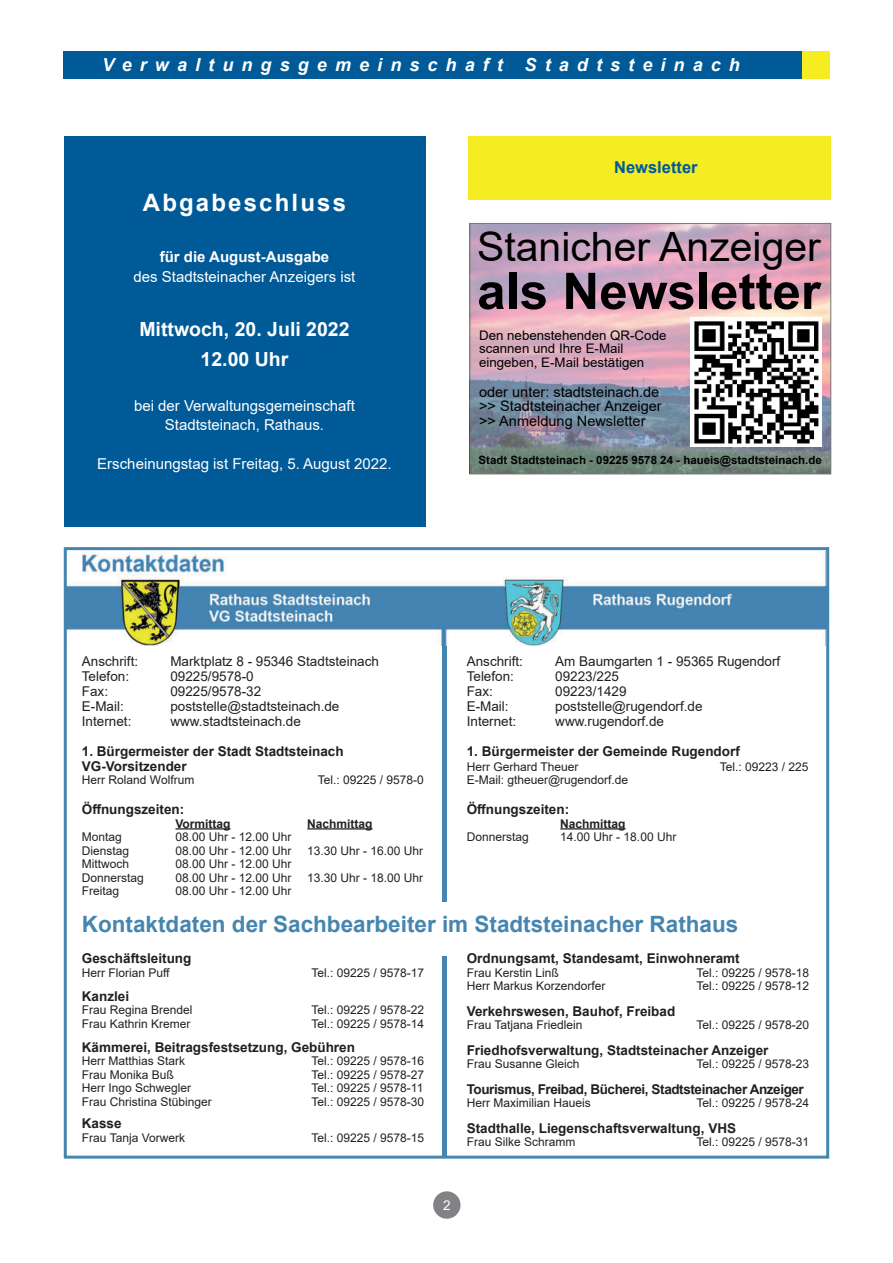
<style>
.page{position:relative;width:893px;height:1263px;background:#fff}
.page>*{position:absolute;margin:0;border:0;box-sizing:border-box;transform-origin:0 0}
.t1{font:700 50.4px "Arial";color:#000001}
.t2{font:40.35px "Arial";color:#000001}
.t3{font:700 24px "Arial";letter-spacing:.09em;color:#fff}
.t4{font:700 22.5px "Arial";color:#4685b0}
.t5{font:700 19.5px/30px "Arial";color:#fff;text-align:center}
.t6{font:italic 700 18px "Arial";letter-spacing:.45em;color:#fff}
.t7{font:700 16.5px "Arial";color:#015a98}
.t8{font:15px/19.5px "Arial";color:#fff;text-align:center}
.t9{font:700 15px "Arial";color:#fff}
.t10{font:14.4px/14.9px "Arial";color:#000001}
.t11{font:700 13.5px/15px "Arial";color:#231f20}
.t12{font:13.5px "Arial";color:#231f20}
.t13{font:700 13.5px "Arial";letter-spacing:-.03em;color:#231f20}
.t14{font:13.5px "Arial";color:#fff}
.t15{font:13.2px/13.6px "Arial";color:#000001}
.t16{font:12px "Arial";color:#231f20}
.t17{font:700 12px "Arial";color:#231f20}
.t18{font:700 11.4px "Arial";color:#000001}
</style>
<div class="page">
<div style="left:64px;top:51px;width:765px;height:27px;background:#015a98"></div>
<div style="left:802px;top:51px;width:27px;height:27px;background:#f5ed21"></div>
<div style="left:433px;top:1191px;width:28px;height:28px;background:#808285;border-radius:50%"></div>
<div style="left:64px;top:136px;width:361px;height:391px;background:#015a98"></div>
<hr style="left:442px;top:956px;width:4px;height:200px;background:#4685b0">
<hr style="left:442px;top:625px;width:4px;height:277px;background:#4685b0">
<hr style="left:175px;top:828px;width:56px;height:1px;background:#231f20">
<hr style="left:307px;top:828px;width:66px;height:1px;background:#231f20">
<hr style="left:560px;top:828px;width:66px;height:1px;background:#231f20">
<img style="left:68px;top:552px;width:757px;height:94px">
<div style="left:64px;top:547px;width:765px;height:611px;border:3px solid #4685b0"></div>
<div style="left:468px;top:136px;width:363px;height:64px;background:#f5ed21"></div>
<div style="left:470px;top:223px;width:360px;height:251px;background:#fff;opacity:.4"></div>
<img style="left:691px;top:318px;width:130px;height:129px">
<div style="left:470px;top:223px;width:361px;height:251px;border:1px solid #767a7b"></div>
<h3 class="t6" style="left:102px;top:58px;width:639px">Verwaltungsgemeinschaft Stadtsteinach</h3>
<h3 class="t3" style="left:143px;top:194px;width:205px">Abgabeschluss</h3>
<p class="t9" style="left:160px;top:251px;width:171px">für die August-Ausgabe</p>
<p class="t8" style="left:134px;top:268px;width:223px">des Stadtsteinacher Anzeigers ist</p>
<h3 class="t5" style="left:139px;top:316px;width:212px">Mittwoch, 20. Juli 2022<br>12.00 Uhr</h3>
<p class="t8" style="left:134px;top:397px;width:222px">bei der Verwaltungsgemeinschaft<br>Stadtsteinach, Rathaus.</p>
<p class="t8" style="left:97px;top:456px;width:296px">Erscheinungstag ist Freitag, 5. August 2022.</p>
<h3 class="t7" style="left:614px;top:161px;width:85px">Newsletter</h3>
<h2 class="t2" style="left:477px;top:219px;width:345px">Stanicher Anzeiger</h2>
<h1 class="t1" style="left:477px;top:256px;width:345px">als Newsletter</h1>
<p class="t15" style="left:479px;top:328px;width:189px">Den nebenstehenden QR-Code scannen und Ihre E-Mail eingeben, E-Mail bestätigen</p>
<p class="t10" style="left:479px;top:384px;width:184px">oder unter: stadtsteinach.de &gt;&gt; Stadtsteinacher Anzeiger &gt;&gt; Anmeldung Newsletter</p>
<p class="t18" style="left:479px;top:452px;width:345px">Stadt Stadtsteinach - 09225 9578 24 - haueis@stadtsteinach.de</p>
<p class="t12" style="left:82px;top:652px;width:58px">Anschrift:</p>
<p class="t12" style="left:170px;top:652px;width:210px">Marktplatz 8 - 95346 Stadtsteinach</p>
<p class="t12" style="left:82px;top:667px;width:49px">Telefon:</p>
<p class="t12" style="left:170px;top:667px;width:85px">09225/9578-0</p>
<p class="t12" style="left:82px;top:682px;width:28px">Fax:</p>
<p class="t12" style="left:170px;top:682px;width:92px">09225/9578-32</p>
<p class="t12" style="left:82px;top:697px;width:43px">E-Mail:</p>
<p class="t12" style="left:170px;top:697px;width:171px">poststelle@stadtsteinach.de</p>
<p class="t12" style="left:82px;top:712px;width:51px">Internet:</p>
<p class="t12" style="left:170px;top:712px;width:132px">www.stadtsteinach.de</p>
<p class="t11" style="left:82px;top:745px;width:263px">1. Bürgermeister der Stadt Stadtsteinach<br>VG-Vorsitzender</p>
<p class="t16" style="left:82px;top:772px;width:114px">Herr Roland Wolfrum</p>
<p class="t16" style="left:318px;top:772px;width:108px">Tel.: 09225 / 9578-0</p>
<p class="t11" style="left:82px;top:802px;width:104px">Öffnungszeiten:</p>
<p class="t17" style="left:175px;top:819px;width:57px">Vormittag</p>
<p class="t17" style="left:307px;top:819px;width:67px">Nachmittag</p>
<p class="t16" style="left:82px;top:829px;width:42px">Montag</p>
<p class="t16" style="left:175px;top:829px;width:118px">08.00 Uhr - 12.00 Uhr</p>
<p class="t16" style="left:82px;top:842px;width:49px">Dienstag</p>
<p class="t16" style="left:175px;top:842px;width:118px">08.00 Uhr - 12.00 Uhr</p>
<p class="t16" style="left:307px;top:842px;width:118px">13.30 Uhr - 16.00 Uhr</p>
<p class="t16" style="left:82px;top:856px;width:49px">Mittwoch</p>
<p class="t16" style="left:175px;top:856px;width:118px">08.00 Uhr - 12.00 Uhr</p>
<p class="t16" style="left:82px;top:869px;width:64px">Donnerstag</p>
<p class="t16" style="left:175px;top:869px;width:118px">08.00 Uhr - 12.00 Uhr</p>
<p class="t16" style="left:307px;top:869px;width:118px">13.30 Uhr - 18.00 Uhr</p>
<p class="t16" style="left:82px;top:883px;width:39px">Freitag</p>
<p class="t16" style="left:175px;top:883px;width:118px">08.00 Uhr - 12.00 Uhr</p>
<p class="t12" style="left:467px;top:652px;width:58px">Anschrift:</p>
<p class="t12" style="left:555px;top:652px;width:227px">Am Baumgarten 1 - 95365 Rugendorf</p>
<p class="t12" style="left:467px;top:667px;width:49px">Telefon:</p>
<p class="t12" style="left:555px;top:667px;width:65px">09223/225</p>
<p class="t12" style="left:467px;top:682px;width:28px">Fax:</p>
<p class="t12" style="left:555px;top:682px;width:73px">09223/1429</p>
<p class="t12" style="left:467px;top:697px;width:43px">E-Mail:</p>
<p class="t12" style="left:555px;top:697px;width:149px">poststelle@rugendorf.de</p>
<p class="t12" style="left:467px;top:712px;width:51px">Internet:</p>
<p class="t12" style="left:555px;top:712px;width:110px">www.rugendorf.de</p>
<p class="t11" style="left:467px;top:745px;width:275px">1. Bürgermeister der Gemeinde Rugendorf</p>
<p class="t16" style="left:467px;top:758px;width:113px">Herr Gerhard Theuer</p>
<p class="t16" style="left:720px;top:758px;width:90px">Tel.: 09223 / 225</p>
<p class="t16" style="left:467px;top:772px;width:163px">E-Mail: gtheuer@rugendorf.de</p>
<p class="t11" style="left:467px;top:802px;width:104px">Öffnungszeiten:</p>
<p class="t17" style="left:560px;top:819px;width:67px">Nachmittag</p>
<p class="t16" style="left:467px;top:829px;width:64px">Donnerstag</p>
<p class="t16" style="left:560px;top:829px;width:118px">14.00 Uhr - 18.00 Uhr</p>
<h3 class="t4" style="left:82px;top:915px;width:658px">Kontaktdaten der Sachbearbeiter im Stadtsteinacher Rathaus</h3>
<p class="t11" style="left:82px;top:952px;width:111px">Geschäftsleitung</p>
<p class="t16" style="left:82px;top:964px;width:90px">Herr Florian Puff</p>
<p class="t16" style="left:312px;top:964px;width:114px">Tel.: 09225 / 9578-17</p>
<p class="t11" style="left:82px;top:990px;width:49px">Kanzlei</p>
<p class="t16" style="left:82px;top:1002px;width:112px">Frau Regina Brendel</p>
<p class="t16" style="left:312px;top:1002px;width:114px">Tel.: 09225 / 9578-22</p>
<p class="t16" style="left:82px;top:1015px;width:110px">Frau Kathrin Kremer</p>
<p class="t16" style="left:312px;top:1015px;width:114px">Tel.: 09225 / 9578-14</p>
<p class="t11" style="left:82px;top:1041px;width:275px">Kämmerei, Beitragsfestsetzung, Gebühren</p>
<p class="t16" style="left:82px;top:1053px;width:105px">Herr Matthias Stark</p>
<p class="t16" style="left:312px;top:1053px;width:114px">Tel.: 09225 / 9578-16</p>
<p class="t16" style="left:82px;top:1066px;width:94px">Frau Monika Buß</p>
<p class="t16" style="left:312px;top:1066px;width:114px">Tel.: 09225 / 9578-27</p>
<p class="t16" style="left:82px;top:1080px;width:111px">Herr Ingo Schwegler</p>
<p class="t16" style="left:312px;top:1080px;width:113px">Tel.: 09225 / 9578-11</p>
<p class="t16" style="left:82px;top:1093px;width:132px">Frau Christina Stübinger</p>
<p class="t16" style="left:312px;top:1093px;width:114px">Tel.: 09225 / 9578-30</p>
<p class="t11" style="left:82px;top:1117px;width:41px">Kasse</p>
<p class="t16" style="left:82px;top:1129px;width:105px">Frau Tanja Vorwerk</p>
<p class="t16" style="left:312px;top:1129px;width:114px">Tel.: 09225 / 9578-15</p>
<p class="t11" style="left:467px;top:952px;width:275px">Ordnungsamt, Standesamt, Einwohneramt</p>
<p class="t16" style="left:467px;top:964px;width:94px">Frau Kerstin Linß</p>
<p class="t16" style="left:696px;top:964px;width:114px">Tel.: 09225 / 9578-18</p>
<p class="t16" style="left:467px;top:978px;width:140px">Herr Markus Korzendorfer</p>
<p class="t16" style="left:696px;top:978px;width:114px">Tel.: 09225 / 9578-12</p>
<p class="t11" style="left:467px;top:1005px;width:210px">Verkehrswesen, Bauhof, Freibad</p>
<p class="t16" style="left:467px;top:1017px;width:117px">Frau Tatjana Friedlein</p>
<p class="t16" style="left:696px;top:1017px;width:114px">Tel.: 09225 / 9578-20</p>
<p class="t11" style="left:467px;top:1044px;width:303px">Friedhofsverwaltung, Stadtsteinacher Anzeiger</p>
<p class="t16" style="left:467px;top:1056px;width:114px">Frau Susanne Gleich</p>
<p class="t16" style="left:696px;top:1056px;width:114px">Tel.: 09225 / 9578-23</p>
<p class="t13" style="left:467px;top:1084px;width:339px">Tourismus, Freibad, Bücherei, Stadtsteinacher Anzeiger</p>
<p class="t16" style="left:467px;top:1099px;width:126px">Herr Maximilian Haueis</p>
<p class="t16" style="left:696px;top:1095px;width:114px">Tel.: 09225 / 9578-24</p>
<p class="t11" style="left:467px;top:1122px;width:271px">Stadthalle, Liegenschaftsverwaltung, VHS</p>
<p class="t16" style="left:467px;top:1138px;width:110px">Frau Silke Schramm</p>
<p class="t16" style="left:696px;top:1134px;width:114px">Tel.: 09225 / 9578-31</p>
<p class="t14" style="left:443px;top:1200px;width:9px">2</p>
</div>
